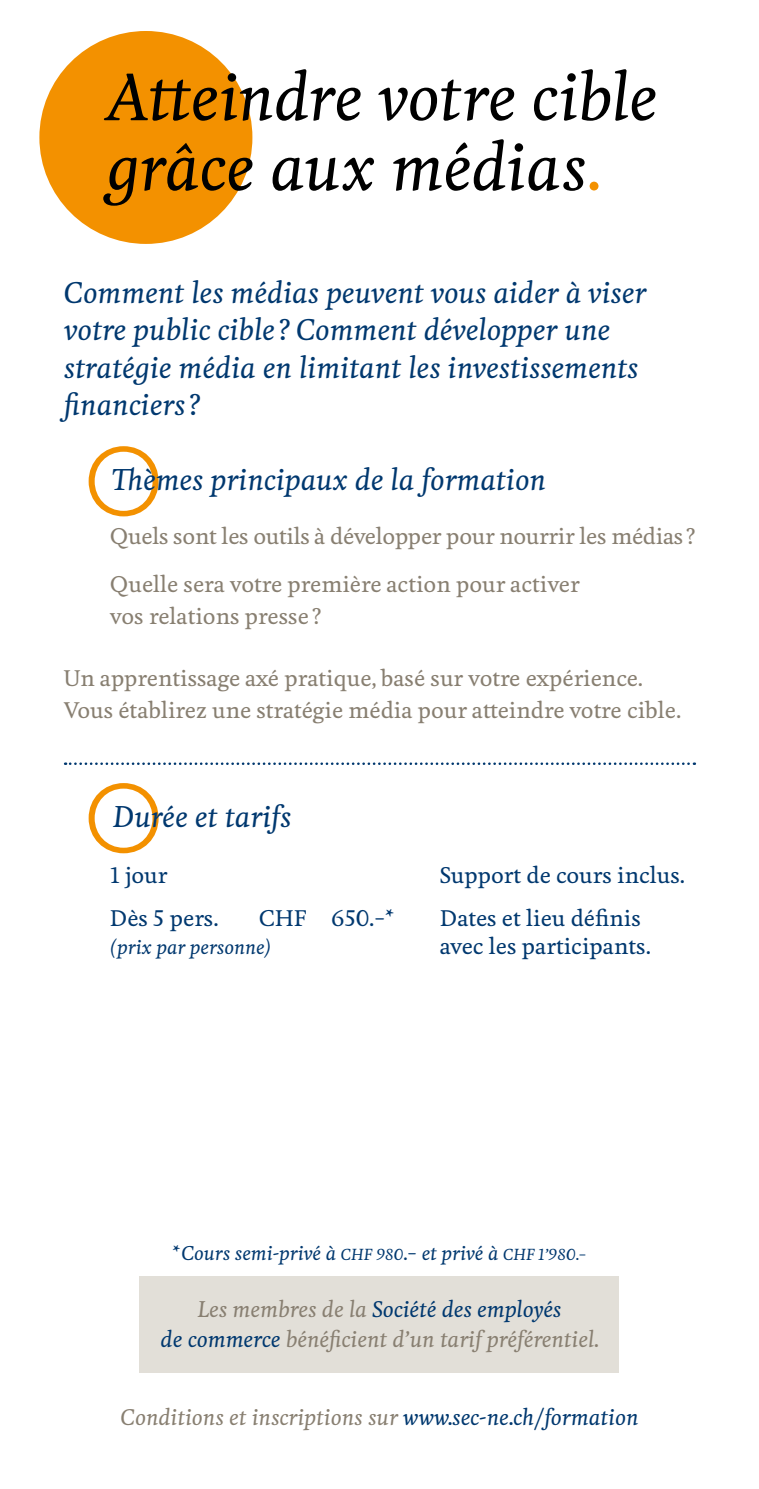
<style>
.page{position:relative;width:759px;height:1489px;background:#fff}
.page>*{position:absolute;margin:0;border:0;box-sizing:border-box;transform-origin:0 0}
.t1{font:300 97.5px "Brown";color:#f39100}
.t2{font:italic 500 62.5px/70px "Feijoa";letter-spacing:-.005em;color:#000}
.t3{font:italic 500 28px/37.5px "Feijoa";color:#00386f}
.t4{font:500 21.25px/32.5px "Feijoa";color:#887f71}
.t5{font:italic 500 21.25px/30px "Feijoa";color:#887f71;text-align:center}
.t6{font:500 21.25px/43px "Feijoa";color:#00386f}
.t7{font:italic 500 18.75px "Feijoa";color:#00386f}
.s1{color:#f39100}
.s2{font-size:15px}
.s3{color:#00386f}
.s4{font-style:normal;color:#00386f}
</style>
<div class="page">
<div style="left:139px;top:1276px;width:480px;height:96px;background:#e2dfd8"></div>
<div style="left:42px;top:33px;width:208px;height:208px;background:#f39100;border-radius:50%"></div>
<div style="left:39px;top:31px;width:213px;height:213px;border:5px solid #f39100;border-radius:50%"></div>
<svg style="left:65px;top:762px;width:629px;height:3px"></svg>
<h2 class="t2" style="left:106px;top:65px;width:552px">Atteindre votre cible grâce aux médias<span class="s1">.</span></h2>
<h3 class="t3" style="left:64px;top:275px;width:583px">Comment les médias peuvent vous aider à viser votre public cible ? Comment développer une stratégie média en limitant les investissements financiers ?</h3>
<h1 class="t1" style="left:85px;top:409px;width:78px">O</h1>
<h3 class="t3" style="left:113px;top:462px;width:434px">Thèmes principaux de la formation</h3>
<p class="t4" style="left:110px;top:521px;width:586px">Quels sont les outils à développer pour nourrir les médias ?</p>
<p class="t4" style="left:110px;top:568px;width:471px">Quelle sera votre première action pour activer vos relations presse ?</p>
<p class="t4" style="left:64px;top:662px;width:618px">Un apprentissage axé pratique, basé sur votre expérience.<br>Vous établirez une stratégie média pour atteindre votre cible.</p>
<h1 class="t1" style="left:85px;top:746px;width:78px">O</h1>
<h3 class="t3" style="left:113px;top:799px;width:180px">Durée et tarifs</h3>
<p class="t6" style="left:110px;top:853px;width:110px">1 jour<br>Dès 5 pers.</p>
<p class="t6" style="left:259px;top:897px;width:137px">CHF 650.–*</p>
<p class="t7" style="left:110px;top:935px;width:163px">(prix par personne)</p>
<p class="t6" style="left:439px;top:853px;width:247px">Support de cours inclus.<br>Dates et lieu définis</p>
<p class="t6" style="left:439px;top:925px;width:212px">avec les participants.</p>
<p class="t7" style="left:172px;top:1241px;width:415px">* Cours semi-privé à <span class="s2">CHF 980</span>.– et privé à <span class="s2">CHF 1’980.–</span></p>
<p class="t5" style="left:161px;top:1294px;width:439px">Les membres de la <span class="s3">Société des employés<br>de commerce</span> bénéficient d’un tarif préférentiel.</p>
<p class="t5" style="left:120px;top:1402px;width:519px">Conditions et inscriptions sur <span class="s3">www.sec</span><span class="s4">-</span><span class="s3">ne.ch/formation</span></p>
</div>
